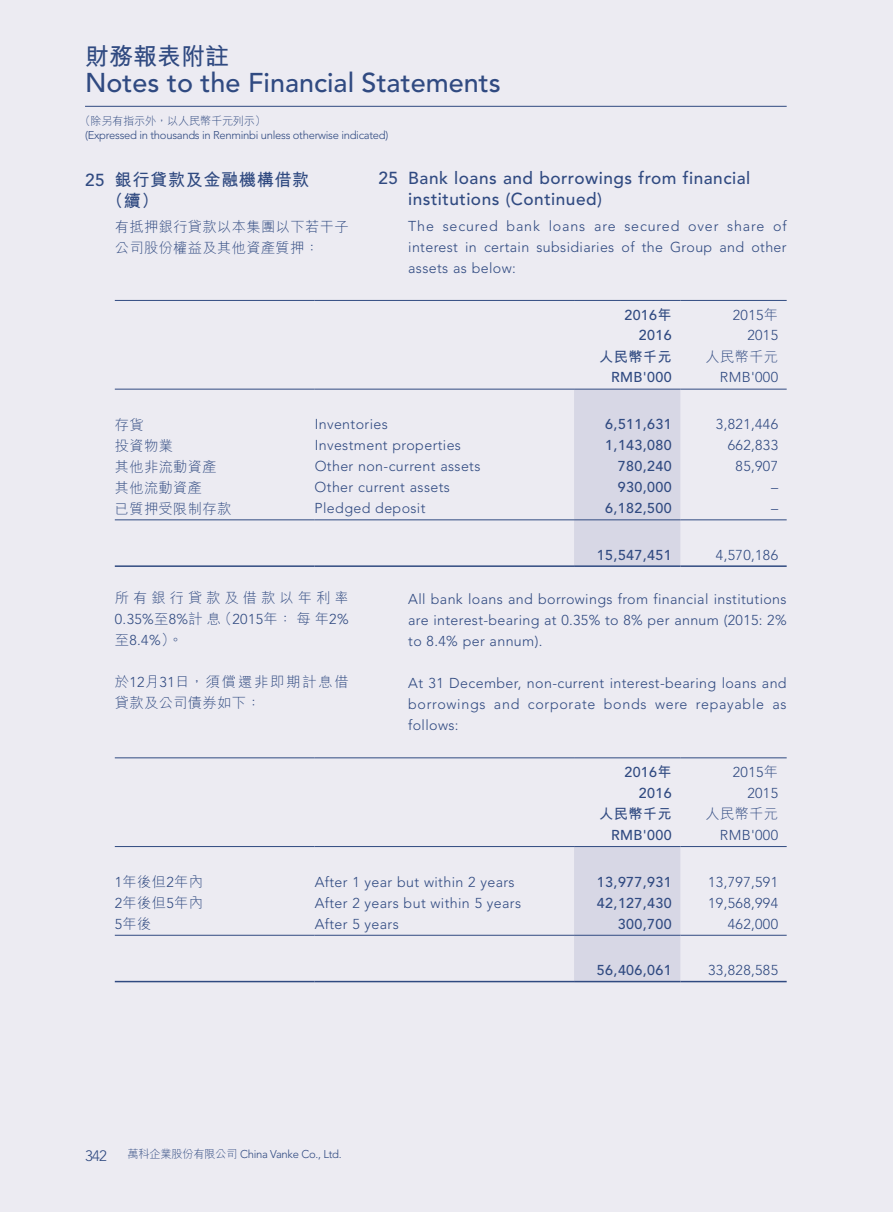
<style>
.page{position:relative;width:893px;height:1212px;background:#ecebf2}
.page>*{position:absolute;margin:0;border:0;box-sizing:border-box;transform-origin:0 0}
.t1{font:500 27px "Avenir LT Std";color:#304a81}
.t2{font:700 24px "M Hei HK";color:#304a81}
.t3{font:500 17.25px/21px "Avenir LT Std";letter-spacing:.03em;color:#304a81}
.t4{font:700 17.25px/21px "M Hei HK";letter-spacing:.03em;color:#304a81}
.t5{font:300 15px "Avenir LT Std";color:#304a81}
.t6{font:300 14.25px/21px "Avenir LT Std";letter-spacing:.025em;color:#304a81;text-align:justify}
.t7{font:500 14.25px "Avenir LT Std";letter-spacing:.03em;color:#304a81}
.t8{font:300 14.25px/21px "M Hei HK";letter-spacing:.025em;color:#304a81}
.t9{font:300 14.25px/21px "M Hei HK";letter-spacing:.075em;color:#304a81}
.t10{font:300 14.25px "M Hei HK";letter-spacing:.285em;color:#304a81}
.t11{font:700 14.25px "M Hei HK";letter-spacing:.03em;color:#304a81}
.t12{font:300 11.25px "Avenir LT Std";letter-spacing:-.025em;color:#304a81}
.t13{font:300 11.25px "M Hei HK";letter-spacing:-.025em;color:#304a81}
.s1{font-family:"Avenir LT Std";font-weight:500}
.s2{font-family:"M Hei HK";font-weight:700}
.s3{font-family:"M Hei HK"}
.s4{font-family:"Avenir LT Std"}
</style>
<div class="page">
<hr style="left:85px;top:106px;width:702px;height:1px;background:#304a81">
<div style="left:574px;top:390px;width:106px;height:175px;background:#d7d7e5"></div>
<hr style="left:115px;top:300px;width:200px;height:1px;background:#304a81">
<hr style="left:315px;top:300px;width:259px;height:1px;background:#304a81">
<hr style="left:574px;top:300px;width:106px;height:1px;background:#304a81">
<hr style="left:680px;top:300px;width:107px;height:1px;background:#304a81">
<hr style="left:115px;top:389px;width:200px;height:1px;background:#304a81">
<hr style="left:315px;top:389px;width:259px;height:1px;background:#304a81">
<hr style="left:574px;top:389px;width:106px;height:1px;background:#304a81">
<hr style="left:680px;top:389px;width:107px;height:1px;background:#304a81">
<hr style="left:115px;top:519px;width:200px;height:1px;background:#304a81">
<hr style="left:315px;top:519px;width:259px;height:1px;background:#304a81">
<hr style="left:574px;top:519px;width:106px;height:1px;background:#304a81">
<hr style="left:680px;top:519px;width:107px;height:1px;background:#304a81">
<hr style="left:115px;top:565px;width:200px;height:2px;background:#304a81">
<hr style="left:315px;top:565px;width:259px;height:2px;background:#304a81">
<hr style="left:574px;top:565px;width:106px;height:2px;background:#304a81">
<hr style="left:680px;top:565px;width:107px;height:2px;background:#304a81">
<div style="left:574px;top:847px;width:106px;height:134px;background:#d7d7e5"></div>
<hr style="left:115px;top:757px;width:200px;height:1px;background:#304a81">
<hr style="left:315px;top:757px;width:259px;height:1px;background:#304a81">
<hr style="left:574px;top:757px;width:106px;height:1px;background:#304a81">
<hr style="left:680px;top:757px;width:107px;height:1px;background:#304a81">
<hr style="left:115px;top:846px;width:200px;height:1px;background:#304a81">
<hr style="left:315px;top:846px;width:259px;height:1px;background:#304a81">
<hr style="left:574px;top:846px;width:106px;height:1px;background:#304a81">
<hr style="left:680px;top:846px;width:107px;height:1px;background:#304a81">
<hr style="left:115px;top:935px;width:200px;height:1px;background:#304a81">
<hr style="left:315px;top:935px;width:259px;height:1px;background:#304a81">
<hr style="left:574px;top:935px;width:106px;height:1px;background:#304a81">
<hr style="left:680px;top:935px;width:107px;height:1px;background:#304a81">
<hr style="left:115px;top:981px;width:200px;height:1px;background:#304a81">
<hr style="left:315px;top:981px;width:259px;height:1px;background:#304a81">
<hr style="left:574px;top:981px;width:106px;height:1px;background:#304a81">
<hr style="left:680px;top:981px;width:107px;height:1px;background:#304a81">
<h2 class="t2" style="left:85px;top:39px;width:145px">財務報表附註</h2>
<h1 class="t1" style="left:85px;top:67px;width:417px">Notes to the Financial Statements</h1>
<p class="t13" style="left:79px;top:113px;width:188px">（除另有指示外，以人民幣千元列示）</p>
<p class="t12" style="left:85px;top:129px;width:305px">(Expressed in thousands in Renminbi unless otherwise indicated)</p>
<p class="t4" style="left:106px;top:167px;width:205px;text-indent:-21px"><span class="s1">25</span> 銀行貸款及金融機構借款（續）</p>
<p class="t8" style="left:115px;top:215px;width:235px">有抵押銀行貸款以本集團以下若干子公司股份權益及其他資產質押：</p>
<p class="t3" style="left:408px;top:168px;width:344px;text-indent:-30px">25 Bank loans and borrowings from financial institutions (Continued)</p>
<p class="t6" style="left:408px;top:215px;width:380px">The secured bank loans are secured over share of interest in certain subsidiaries of the Group and other assets as below:</p>
<p class="t7" style="left:624px;top:307px;width:49px">2016<span class="s2">年</span></p>
<p class="t6" style="left:733px;top:305px;width:47px">2015<span class="s3">年</span></p>
<p class="t7" style="left:639px;top:327px;width:34px">2016</p>
<p class="t6" style="left:747px;top:325px;width:32px">2015</p>
<p class="t11" style="left:599px;top:346px;width:74px">人民幣千元</p>
<p class="t8" style="left:705px;top:346px;width:74px">人民幣千元</p>
<p class="t7" style="left:611px;top:369px;width:62px">RMB'000</p>
<p class="t6" style="left:720px;top:367px;width:60px">RMB'000</p>
<p class="t8" style="left:115px;top:413px;width:30px">存貨</p>
<p class="t6" style="left:315px;top:414px;width:75px">Inventories</p>
<p class="t7" style="left:605px;top:416px;width:68px">6,511,631</p>
<p class="t6" style="left:716px;top:414px;width:64px">3,821,446</p>
<p class="t8" style="left:115px;top:434px;width:60px">投資物業</p>
<p class="t6" style="left:315px;top:435px;width:148px">Investment properties</p>
<p class="t7" style="left:605px;top:437px;width:68px">1,143,080</p>
<p class="t6" style="left:728px;top:435px;width:52px">662,833</p>
<p class="t8" style="left:115px;top:455px;width:103px">其他非流動資產</p>
<p class="t6" style="left:315px;top:456px;width:167px">Other non-current assets</p>
<p class="t7" style="left:618px;top:458px;width:55px">780,240</p>
<p class="t6" style="left:735px;top:456px;width:44px">85,907</p>
<p class="t8" style="left:115px;top:476px;width:89px">其他流動資產</p>
<p class="t6" style="left:315px;top:477px;width:137px">Other current assets</p>
<p class="t7" style="left:618px;top:479px;width:55px">930,000</p>
<p class="t6" style="left:771px;top:477px;width:9px">–</p>
<p class="t8" style="left:115px;top:497px;width:118px">已質押受限制存款</p>
<p class="t6" style="left:315px;top:498px;width:112px">Pledged deposit</p>
<p class="t7" style="left:605px;top:500px;width:68px">6,182,500</p>
<p class="t6" style="left:771px;top:498px;width:9px">–</p>
<p class="t7" style="left:597px;top:547px;width:76px">15,547,451</p>
<p class="t6" style="left:716px;top:544px;width:64px">4,570,186</p>
<p class="t6" style="left:408px;top:589px;width:380px">All bank loans and borrowings from financial institutions are interest-bearing at 0.35% to 8% per annum (2015: 2% to 8.4% per annum).</p>
<p class="t6" style="left:408px;top:673px;width:380px">At 31 December, non-current interest-bearing loans and borrowings and corporate bonds were repayable as follows:</p>
<p class="t7" style="left:624px;top:764px;width:49px">2016<span class="s2">年</span></p>
<p class="t6" style="left:733px;top:762px;width:47px">2015<span class="s3">年</span></p>
<p class="t7" style="left:639px;top:785px;width:34px">2016</p>
<p class="t6" style="left:747px;top:782px;width:32px">2015</p>
<p class="t11" style="left:599px;top:804px;width:74px">人民幣千元</p>
<p class="t8" style="left:705px;top:803px;width:74px">人民幣千元</p>
<p class="t7" style="left:611px;top:827px;width:62px">RMB'000</p>
<p class="t6" style="left:720px;top:824px;width:60px">RMB'000</p>
<p class="t8" style="left:115px;top:871px;width:90px"><span class="s4">1</span>年後但<span class="s4">2</span>年內</p>
<p class="t6" style="left:315px;top:871px;width:202px">After 1 year but within 2 years</p>
<p class="t7" style="left:597px;top:873px;width:76px">13,977,931</p>
<p class="t6" style="left:708px;top:871px;width:72px">13,797,591</p>
<p class="t8" style="left:115px;top:892px;width:90px"><span class="s4">2</span>年後但<span class="s4">5</span>年內</p>
<p class="t6" style="left:315px;top:892px;width:208px">After 2 years but within 5 years</p>
<p class="t7" style="left:597px;top:894px;width:76px">42,127,430</p>
<p class="t6" style="left:708px;top:892px;width:72px">19,568,994</p>
<p class="t8" style="left:115px;top:913px;width:38px"><span class="s4">5</span>年後</p>
<p class="t6" style="left:315px;top:913px;width:86px">After 5 years</p>
<p class="t7" style="left:618px;top:915px;width:55px">300,700</p>
<p class="t6" style="left:728px;top:913px;width:52px">462,000</p>
<p class="t7" style="left:597px;top:962px;width:76px">56,406,061</p>
<p class="t6" style="left:708px;top:960px;width:72px">33,828,585</p>
<p class="t10" style="left:115px;top:588px;width:235px">所有銀行貸款及借款以年利率</p>
<p class="t6" style="left:115px;top:609px;width:235px">0.35%<span class="s3">至</span>8%<span class="s3">計息（</span>2015<span class="s3">年：每年</span>2%<span class="s3">至</span>8.4%<span class="s3">）。</span></p>
<p class="t9" style="left:115px;top:671px;width:235px">於<span class="s4">12</span>月<span class="s4">31</span>日，須償還非即期計息借貸款及公司債券如下：</p>
<p class="t5" style="left:85px;top:1147px;width:23px">342</p>
<p class="t12" style="left:128px;top:1148px;width:216px"><span class="s3">萬科企業股份有限公司</span> China Vanke Co., Ltd.</p>
</div>
